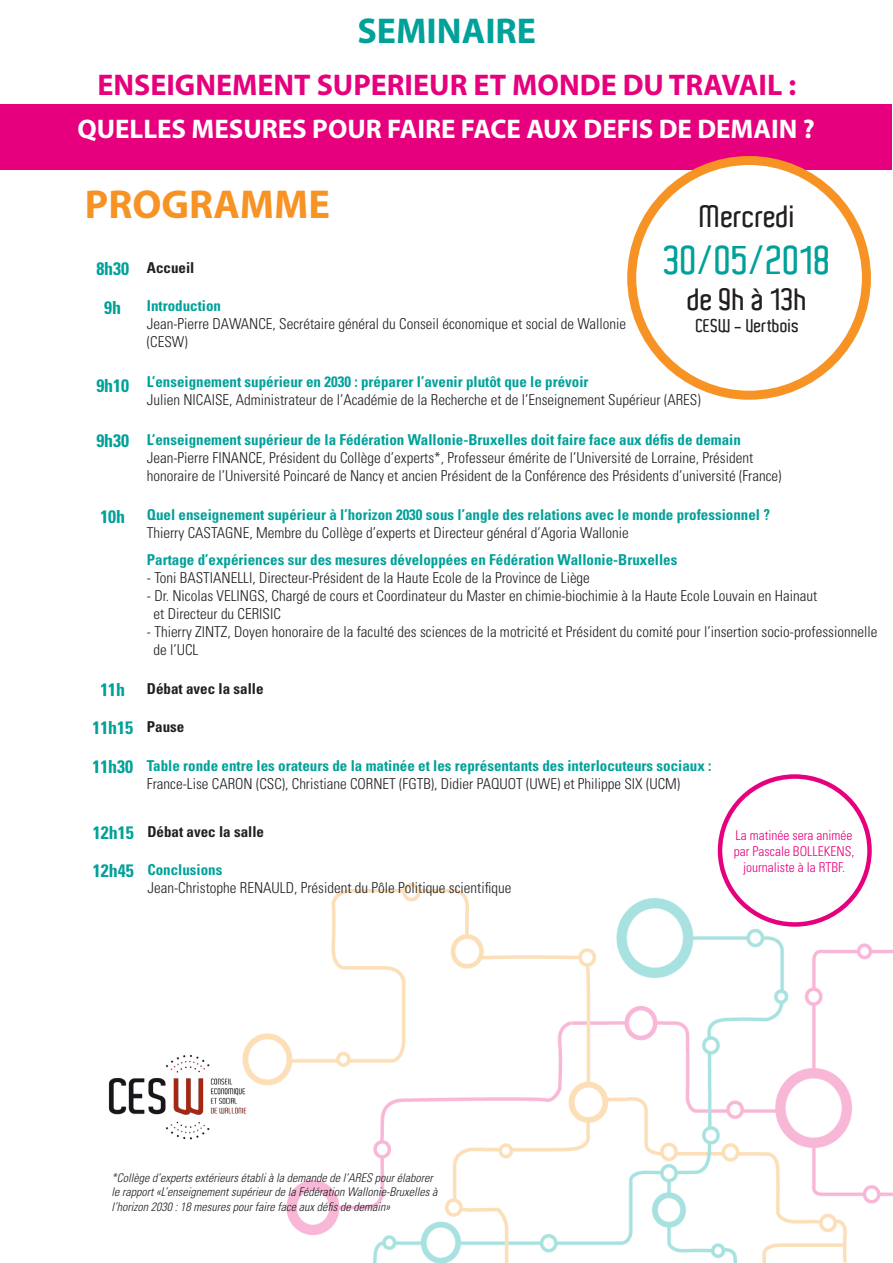
<style>
.page{position:relative;width:893px;height:1263px;background:#fff}
.page>*{position:absolute;margin:0;border:0;box-sizing:border-box;transform-origin:0 0}
.t1{font:700 40.5px "Myriad Pro";color:#f79324}
.t2{font:600 39px "Aldo";color:#00a199}
.t3{font:700 36px "Myriad Pro";color:#00a199}
.t4{font:700 30px "Myriad Pro";color:#e6007d}
.t5{font:600 30px "Aldo";color:#231f20}
.t6{font:700 27px "Myriad Pro";color:#fff}
.t7{font:700 condensed 18px "Univers LT Std";color:#00a199}
.t8{font:600 18px "Aldo";color:#231f20}
.t9{font:300 condensed 15px/18px "Univers LT Std";color:#231f20}
.t10{font:700 condensed 15px "Univers LT Std";color:#00a199}
.t11{font:700 condensed 15px "Univers LT Std";color:#231f20}
.t12{font:300 condensed 13.5px "Univers LT Std";color:#e6007d}
.t13{font:italic 300 condensed 12px/14.4px "Univers LT Std";color:#231f20}
</style>
<div class="page">
<img style="left:258px;top:876px;width:635px;height:387px">
<div style="left:1px;top:104px;width:891px;height:66px;background:#e6007d"></div>
<div style="left:632px;top:160px;width:234px;height:235px;background:#fff;border-radius:50%"></div>
<div style="left:627px;top:156px;width:244px;height:244px;border:9px solid #f79324;border-radius:50%"></div>
<div style="left:720px;top:776px;width:149px;height:148px;background:#fff;border-radius:50%"></div>
<div style="left:718px;top:774px;width:154px;height:153px;border:4px solid #e6007d;border-radius:50%"></div>
<img style="left:108px;top:1035px;width:150px;height:105px">
<p class="t3" style="left:357px;top:7px;width:180px">SEMINAIRE</p>
<p class="t4" style="left:97px;top:65px;width:700px">ENSEIGNEMENT SUPERIEUR ET MONDE DU TRAVAIL :</p>
<p class="t6" style="left:77px;top:111px;width:739px">QUELLES MESURES POUR FAIRE FACE AUX DEFIS DE DEMAIN ?</p>
<p class="t1" style="left:85px;top:178px;width:247px">PROGRAMME</p>
<p class="t7" style="left:96px;top:258px;width:34px">8h30</p>
<p class="t7" style="left:104px;top:297px;width:18px">9h</p>
<p class="t11" style="left:147px;top:258px;width:49px">Accueil</p>
<p class="t10" style="left:147px;top:296px;width:76px">Introduction</p>
<p class="t9" style="left:147px;top:315px;width:481px">Jean-Pierre DAWANCE, Secrétaire général du Conseil économique et social de Wallonie (CESW)</p>
<p class="t5" style="left:700px;top:200px;width:97px">Mercredi</p>
<p class="t2" style="left:664px;top:238px;width:169px">30/05/2018</p>
<p class="t5" style="left:688px;top:283px;width:122px">de 9h à 13h</p>
<p class="t8" style="left:696px;top:315px;width:105px">CESW - Vertbois</p>
<p class="t7" style="left:96px;top:374px;width:34px">9h10</p>
<p class="t7" style="left:96px;top:429px;width:34px">9h30</p>
<p class="t7" style="left:100px;top:505px;width:26px">10h</p>
<p class="t7" style="left:100px;top:679px;width:26px">11h</p>
<p class="t7" style="left:92px;top:717px;width:42px">11h15</p>
<p class="t7" style="left:92px;top:755px;width:42px">11h30</p>
<p class="t10" style="left:147px;top:373px;width:443px">L’enseignement supérieur en 2030 : préparer l’avenir plutôt que le prévoir</p>
<p class="t9" style="left:147px;top:391px;width:555px">Julien NICAISE, Administrateur de l’Académie de la Recherche et de l’Enseignement Supérieur (ARES)</p>
<p class="t10" style="left:147px;top:430px;width:595px">L’enseignement supérieur de la Fédération Wallonie-Bruxelles doit faire face aux défis de demain</p>
<p class="t9" style="left:147px;top:449px;width:608px">Jean-Pierre FINANCE, Président du Collège d’experts*, Professeur émérite de l’Université de Lorraine, Président</p>
<p class="t9" style="left:147px;top:467px;width:636px">honoraire de l’Université Poincaré de Nancy et ancien Président de la Conférence des Présidents d’université (France)</p>
<p class="t10" style="left:147px;top:506px;width:625px">Quel enseignement supérieur à l’horizon 2030 sous l’angle des relations avec le monde professionnel ?</p>
<p class="t9" style="left:147px;top:524px;width:484px">Thierry CASTAGNE, Membre du Collège d’experts et Directeur général d’Agoria Wallonie</p>
<p class="t10" style="left:147px;top:550px;width:532px">Partage d’expériences sur des mesures développées en Fédération Wallonie-Bruxelles</p>
<p class="t9" style="left:147px;top:569px;width:445px">- Toni BASTIANELLI, Directeur-Président de la Haute Ecole de la Province de Liège</p>
<p class="t9" style="left:147px;top:587px;width:672px">- Dr. Nicolas VELINGS, Chargé de cours et Coordinateur du Master en chimie-biochimie à la Haute Ecole Louvain en Hainaut</p>
<p class="t9" style="left:153px;top:605px;width:129px">et Directeur du CERISIC</p>
<p class="t9" style="left:153px;top:623px;width:725px;text-indent:-7px">- Thierry ZINTZ, Doyen honoraire de la faculté des sciences de la motricité et Président du comité pour l’insertion socio-professionnelle de l’UCL</p>
<p class="t11" style="left:147px;top:679px;width:118px">Débat avec la salle</p>
<p class="t11" style="left:147px;top:718px;width:39px">Pause</p>
<p class="t10" style="left:147px;top:756px;width:566px">Table ronde entre les orateurs de la matinée et les représentants des interlocuteurs sociaux :</p>
<p class="t9" style="left:147px;top:774px;width:535px">France-Lise CARON (CSC), Christiane CORNET (FGTB), Didier PAQUOT (UWE) et Philippe SIX (UCM)</p>
<p class="t7" style="left:93px;top:821px;width:42px">12h15</p>
<p class="t7" style="left:93px;top:859px;width:42px">12h45</p>
<p class="t11" style="left:147px;top:822px;width:118px">Débat avec la salle</p>
<p class="t10" style="left:147px;top:860px;width:77px">Conclusions</p>
<p class="t9" style="left:147px;top:878px;width:365px">Jean-Christophe RENAULD, Président du Pôle Politique scientifique</p>
<p class="t12" style="left:736px;top:827px;width:118px">La matinée sera animée</p>
<p class="t12" style="left:734px;top:843px;width:122px">par Pascale BOLLEKENS,</p>
<p class="t12" style="left:743px;top:859px;width:104px">journaliste à la RTBF.</p>
<p class="t13" style="left:112px;top:1171px;width:327px">*Collège d’experts extérieurs établi à la demande de l’ARES pour élaborer le rapport «L’enseignement supérieur de la Fédération Wallonie-Bruxelles à l’horizon 2030 : 18 mesures pour faire face aux défis de demain»</p>
</div>
